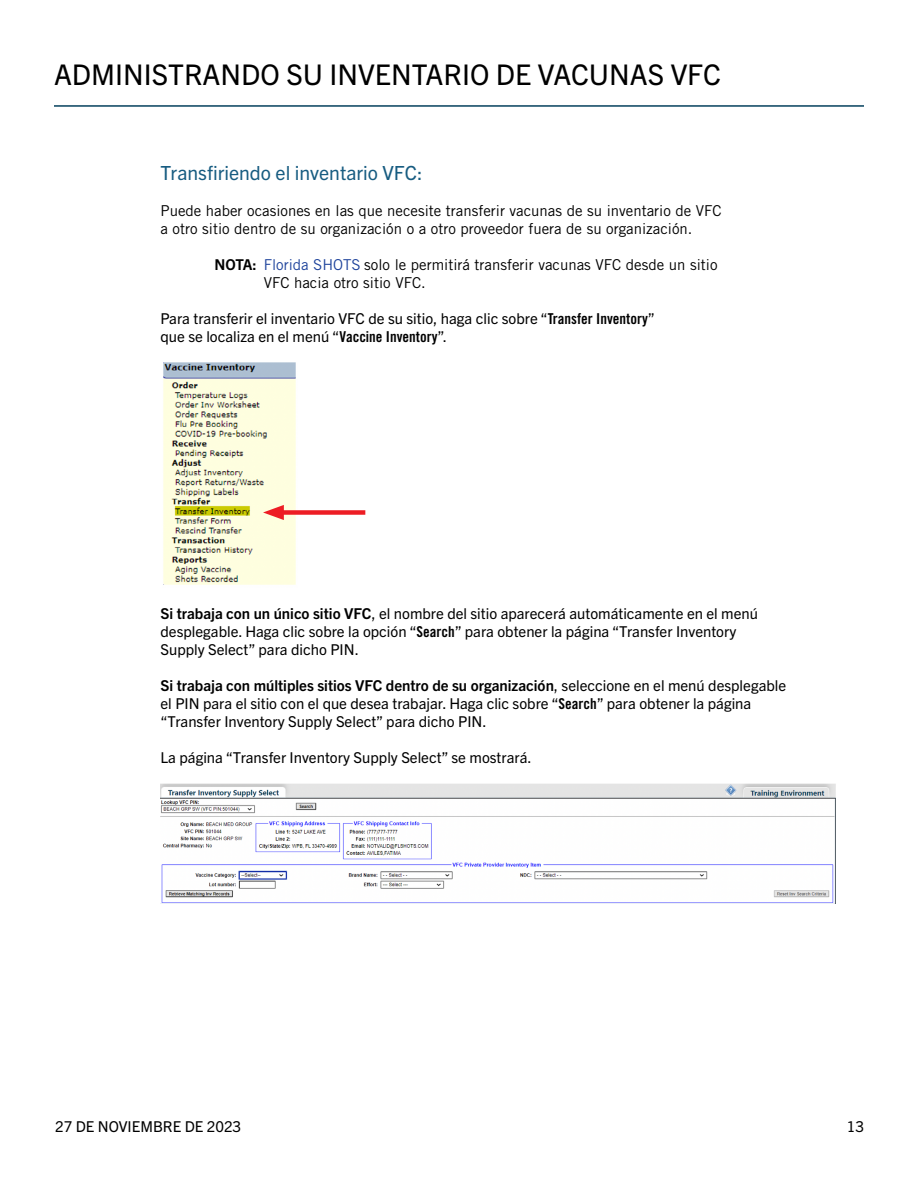
<style>
.page{position:relative;width:918px;height:1188px;background:#fff}
.page>*{position:absolute;margin:0;border:0;box-sizing:border-box;transform-origin:0 0}
.t1{font:28.5px "Trade Gothic Next LT Pro";color:#000}
.t2{font:19.5px "Trade Gothic Next LT Pro";color:#175c81}
.t3{font:15px/18px "Trade Gothic Next LT Pro";color:#000}
.t4{font:15px/18px "Trade Gothic";color:#000}
.s1{font-family:"Trade Gothic Next LT Pro";font-weight:700}
.s2{color:#1f449c}
.s3{font-family:"Trade Gothic Bold Cond Twenty"}
.s4{font-weight:700}
</style>
<div class="page">
<hr style="left:54px;top:105px;width:810px;height:2px;background:#04405c">
<img style="left:161px;top:784px;width:675px;height:119px">
<img style="left:163px;top:363px;width:133px;height:222px">
<div style="left:276px;top:510px;width:89px;height:5px;background:#ed1d24"></div>
<svg style="left:263px;top:505px;width:21px;height:15px"></svg>
<h1 class="t1" style="left:54px;top:55px;width:669px">ADMINISTRANDO SU INVENTARIO DE VACUNAS VFC</h1>
<h2 class="t2" style="left:161px;top:160px;width:264px">Transfiriendo el inventario VFC:</h2>
<p class="t4" style="left:161px;top:202px;width:563px">Puede haber ocasiones en las que necesite transferir vacunas de su inventario de VFC a otro sitio dentro de su organización o a otro proveedor fuera de su organización.</p>
<p class="t4" style="left:264px;top:256px;width:455px;text-indent:-49px"><span class="s1">NOTA:</span> <span class="s2">Florida SHOTS</span> solo le permitirá transferir vacunas VFC desde un sitio<br>VFC hacia otro sitio VFC.</p>
<p class="t3" style="left:161px;top:309px;width:496px">Para transferir el inventario VFC de su sitio, haga clic sobre “<span class="s3">Transfer Inventory</span>” que se localiza en el menú “<span class="s3">Vaccine Inventory</span>”.</p>
<p class="t3" style="left:161px;top:604px;width:599px"><span class="s4">Si trabaja con un único sitio VFC</span>, el nombre del sitio aparecerá automáticamente en el menú desplegable. Haga clic sobre la opción “<span class="s3">Search</span>” para obtener la página “Transfer Inventory<br>Supply Select” para dicho PIN.</p>
<p class="t3" style="left:161px;top:676px;width:627px"><span class="s4">Si trabaja con múltiples sitios VFC dentro de su organización</span>, seleccione en el menú desplegable el PIN para el sitio con el que desea trabajar. Haga clic sobre “<span class="s3">Search</span>” para obtener la página “Transfer Inventory Supply Select” para dicho PIN.</p>
<p class="t3" style="left:161px;top:748px;width:373px">La página “Transfer Inventory Supply Select” se mostrará.</p>
<p class="t3" style="left:55px;top:1117px;width:188px">27 DE NOVIEMBRE DE 2023</p>
<p class="t3" style="left:847px;top:1117px;width:19px">13</p>
</div>
